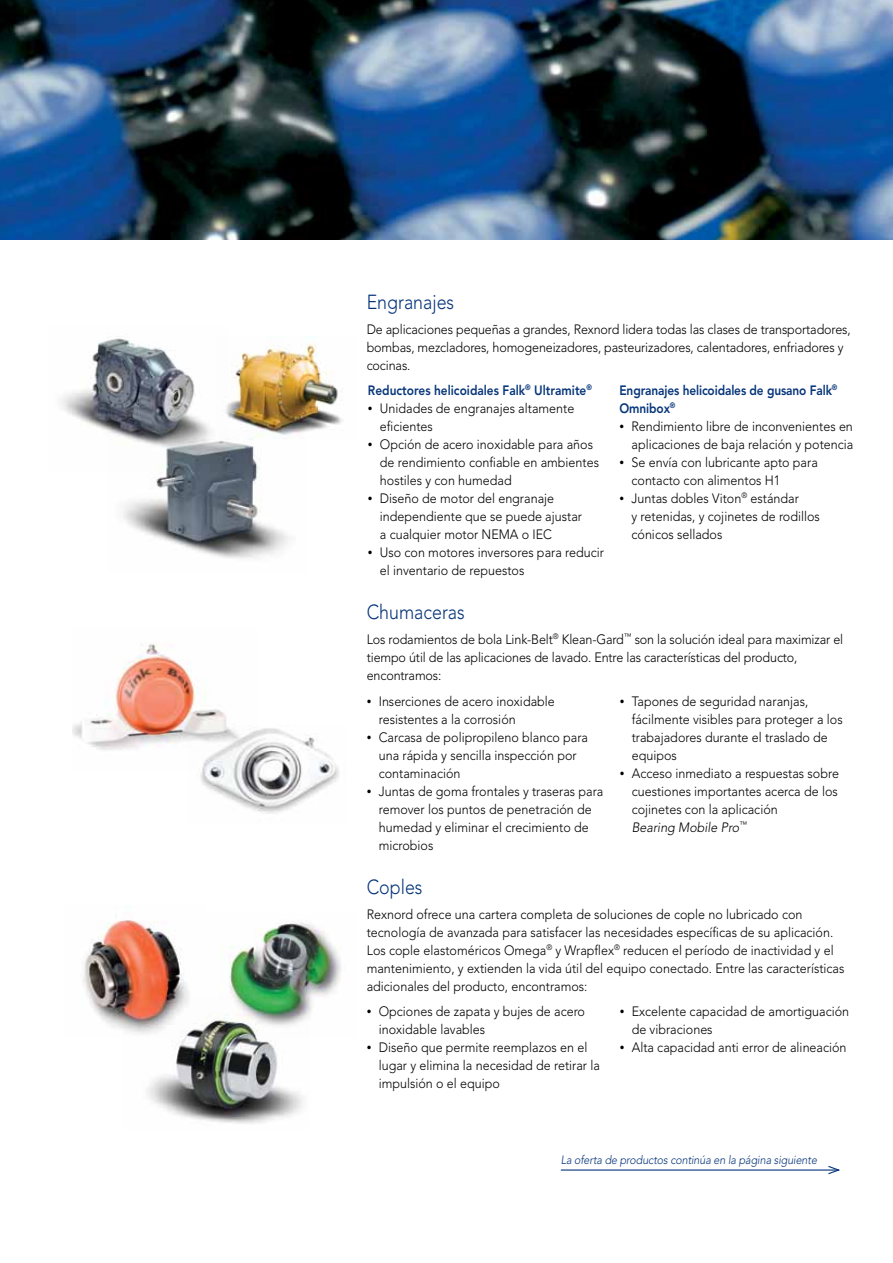
<style>
.page{position:relative;width:893px;height:1263px;background:#fff}
.page>*{position:absolute;margin:0;border:0;box-sizing:border-box;transform-origin:0 0}
.t1{font:300 20.25px "Avenir LT Std";color:#06357a;scale:.88 1}
.t2{font:300 13.5px/18px "Avenir LT Std";color:#000;scale:.93 1}
.t3{font:800 13.5px/18px "Avenir LT Std";letter-spacing:-.01em;color:#06357a;scale:.88 1}
.t4{font:italic 300 12px "Avenir LT Std";letter-spacing:-.01em;color:#06357a;scale:.9 1}
.s1{font-size:10.2px}
.s2{font-style:italic}
</style>
<div class="page">
<img style="left:0;top:0;width:893px;height:240px">
<hr style="left:561px;top:1169px;width:278px;height:1px;background:#06357a">
<svg style="left:827px;top:1165px;width:13px;height:10px"></svg>
<img style="left:60px;top:338px;width:151px;height:93px">
<img style="left:83px;top:920px;width:106px;height:109px">
<img style="left:122px;top:998px;width:181px;height:126px">
<img style="left:109px;top:431px;width:185px;height:128px">
<img style="left:72px;top:644px;width:155px;height:106px">
<img style="left:205px;top:921px;width:137px;height:117px">
<img style="left:216px;top:343px;width:127px;height:95px">
<img style="left:189px;top:725px;width:150px;height:89px">
<h1 class="t1" style="left:367px;top:290px;width:101px">Engranajes</h1>
<p class="t2" style="left:367px;top:320px;width:522px">De aplicaciones pequeñas a grandes, Rexnord lidera todas las clases de transportadores, bombas, mezcladores, homogeneizadores, pasteurizadores, calentadores, enfriadores y cocinas.</p>
<p class="t3" style="left:368px;top:381px;width:256px">Reductores helicoidales Falk<sup>®</sup> Ultramite<sup>®</sup></p>
<p class="t2" style="left:380px;top:399px;width:211px;text-indent:-12px"><span class="s1">•</span> Unidades de engranajes altamente eficientes</p>
<p class="t2" style="left:380px;top:435px;width:237px;text-indent:-12px"><span class="s1">•</span> Opción de acero inoxidable para años de rendimiento confiable en ambientes hostiles y con humedad</p>
<p class="t2" style="left:380px;top:489px;width:219px;text-indent:-12px"><span class="s1">•</span> Diseño de motor del engranaje independiente que se puede ajustar a cualquier motor NEMA o IEC</p>
<p class="t2" style="left:380px;top:543px;width:242px;text-indent:-12px"><span class="s1">•</span> Uso con motores inversores para reducir el inventario de repuestos</p>
<p class="t3" style="left:619px;top:381px;width:249px">Engranajes helicoidales de gusano Falk<sup>®<br></sup>Omnibox<sup>®</sup></p>
<p class="t2" style="left:619px;top:417px;width:253px;text-align:right"><span class="s1">•</span> Rendimiento libre de inconvenientes en aplicaciones de baja relación y potencia</p>
<p class="t2" style="left:631px;top:453px;width:202px;text-indent:-12px"><span class="s1">•</span> Se envía con lubricante apto para contacto con alimentos H1</p>
<p class="t2" style="left:631px;top:489px;width:204px;text-indent:-12px"><span class="s1">•</span> Juntas dobles Viton<sup>®</sup> estándar<br>y retenidas, y cojinetes de rodillos cónicos sellados</p>
<h1 class="t1" style="left:367px;top:600px;width:113px">Chumaceras</h1>
<p class="t2" style="left:367px;top:630px;width:514px">Los rodamientos de bola Link-Belt<sup>®</sup> Klean-Gard<sup>™</sup> son la solución ideal para maximizar el tiempo útil de las aplicaciones de lavado. Entre las características del producto, encontramos:</p>
<p class="t2" style="left:379px;top:692px;width:191px;text-indent:-12px"><span class="s1">•</span> Inserciones de acero inoxidable resistentes a la corrosión</p>
<p class="t2" style="left:379px;top:728px;width:227px;text-indent:-12px"><span class="s1">•</span> Carcasa de polipropileno blanco para una rápida y sencilla inspección por contaminación</p>
<p class="t2" style="left:379px;top:782px;width:243px;text-indent:-12px"><span class="s1">•</span> Juntas de goma frontales y traseras para remover los puntos de penetración de humedad y eliminar el crecimiento de microbios</p>
<p class="t2" style="left:632px;top:692px;width:228px;text-indent:-12px"><span class="s1">•</span> Tapones de seguridad naranjas, fácilmente visibles para proteger a los trabajadores durante el traslado de equipos</p>
<p class="t2" style="left:632px;top:764px;width:224px;text-indent:-12px"><span class="s1">•</span> Acceso inmediato a respuestas sobre cuestiones importantes acerca de los cojinetes con la aplicación<br><span class="s2">Bearing Mobile Pro</span><sup>™</sup></p>
<h1 class="t1" style="left:367px;top:875px;width:65px">Coples</h1>
<p class="t2" style="left:367px;top:905px;width:515px">Rexnord ofrece una cartera completa de soluciones de cople no lubricado con tecnología de avanzada para satisfacer las necesidades específicas de su aplicación.<br>Los cople elastoméricos Omega<sup>®</sup> y Wrapflex<sup>®</sup> reducen el período de inactividad y el mantenimiento, y extienden la vida útil del equipo conectado. Entre las características adicionales del producto, encontramos:</p>
<p class="t2" style="left:379px;top:1003px;width:223px;text-indent:-12px"><span class="s1">•</span> Opciones de zapata y bujes de acero inoxidable lavables</p>
<p class="t2" style="left:379px;top:1039px;width:239px;text-indent:-12px"><span class="s1">•</span> Diseño que permite reemplazos en el lugar y elimina la necesidad de retirar la impulsión o el equipo</p>
<p class="t2" style="left:632px;top:1003px;width:235px;text-indent:-12px"><span class="s1">•</span> Excelente capacidad de amortiguación de vibraciones</p>
<p class="t2" style="left:620px;top:1039px;width:245px"><span class="s1">•</span> Alta capacidad anti error de alineación</p>
<p class="t4" style="left:561px;top:1153px;width:286px">La oferta de productos continúa en la página siguiente</p>
</div>
